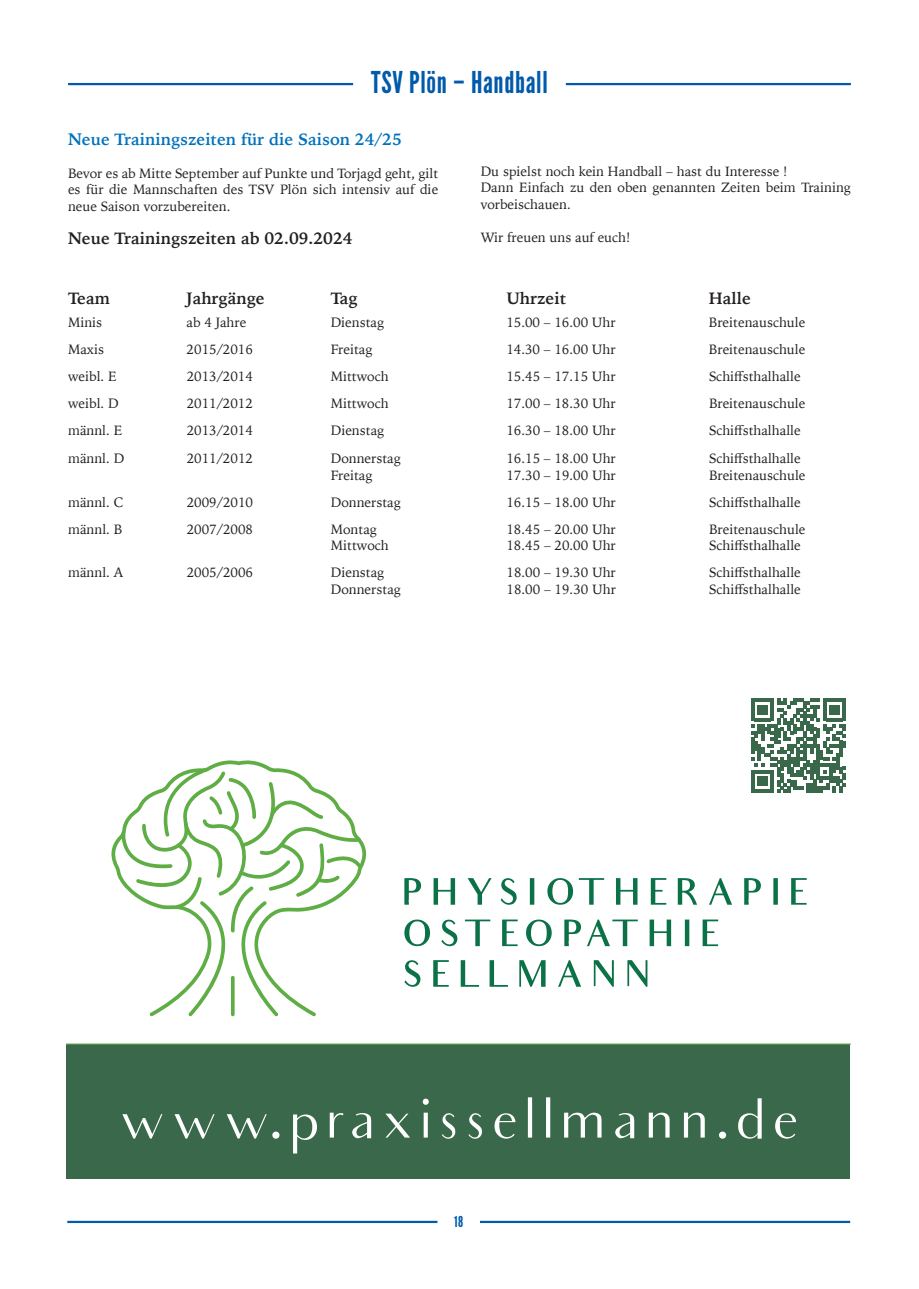
<style>
.page{position:relative;width:919px;height:1289px;background:#fff}
.page>*{position:absolute;margin:0;border:0;box-sizing:border-box;transform-origin:0 0}
.t1{font:65.25px "Audrey";color:#fff}
.t2{font:30px "League Gothic";letter-spacing:.025em;color:#015aaa}
.t3{font:700 16.5px "Iowan Old Style";color:#231f20}
.t4{font:700 16.5px "Iowan Old Style";color:#0072bc}
.t5{font:15px "League Gothic";color:#015aaa}
.t6{font:13.5px/16.5px "Iowan Old Style";color:#231f20;text-align:justify}
</style>
<div class="page">
<hr style="left:68px;top:83px;width:285px;height:2px;background:#015aaa">
<hr style="left:566px;top:83px;width:284px;height:2px;background:#015aaa">
<hr style="left:67px;top:1220px;width:370px;height:2px;background:#015aaa">
<hr style="left:480px;top:1220px;width:370px;height:2px;background:#015aaa">
<div style="left:66px;top:1043px;width:784px;height:135px;background:#39684b"></div>
<svg style="left:111px;top:760px;width:256px;height:121px"></svg>
<svg style="left:120px;top:767px;width:241px;height:249px"></svg>
<hr style="left:231px;top:975px;width:3px;height:41px;background:#5fad45;border-radius:2px">
<svg style="left:404px;top:919px;width:26px;height:27px"></svg>
<svg style="left:441px;top:919px;width:16px;height:27px"></svg>
<svg style="left:465px;top:919px;width:25px;height:27px"></svg>
<svg style="left:502px;top:919px;width:15px;height:27px"></svg>
<svg style="left:526px;top:919px;width:25px;height:27px"></svg>
<svg style="left:564px;top:919px;width:17px;height:27px"></svg>
<svg style="left:587px;top:919px;width:50px;height:27px"></svg>
<svg style="left:649px;top:919px;width:22px;height:27px"></svg>
<svg style="left:684px;top:919px;width:5px;height:27px"></svg>
<svg style="left:702px;top:919px;width:16px;height:27px"></svg>
<svg style="left:404px;top:960px;width:16px;height:27px"></svg>
<svg style="left:433px;top:960px;width:16px;height:26px"></svg>
<svg style="left:460px;top:960px;width:19px;height:26px"></svg>
<svg style="left:489px;top:960px;width:19px;height:26px"></svg>
<svg style="left:519px;top:960px;width:26px;height:26px"></svg>
<svg style="left:558px;top:960px;width:23px;height:26px"></svg>
<svg style="left:593px;top:960px;width:20px;height:26px"></svg>
<svg style="left:627px;top:960px;width:20px;height:26px"></svg>
<svg style="left:404px;top:878px;width:17px;height:26px"></svg>
<svg style="left:433px;top:878px;width:22px;height:26px"></svg>
<svg style="left:467px;top:878px;width:24px;height:26px"></svg>
<svg style="left:500px;top:878px;width:16px;height:27px"></svg>
<svg style="left:530px;top:878px;width:4px;height:26px"></svg>
<svg style="left:547px;top:878px;width:57px;height:26px"></svg>
<svg style="left:616px;top:878px;width:21px;height:26px"></svg>
<svg style="left:650px;top:878px;width:16px;height:26px"></svg>
<svg style="left:677px;top:878px;width:20px;height:26px"></svg>
<svg style="left:709px;top:878px;width:23px;height:26px"></svg>
<svg style="left:744px;top:878px;width:16px;height:26px"></svg>
<svg style="left:773px;top:878px;width:4px;height:26px"></svg>
<svg style="left:791px;top:878px;width:15px;height:26px"></svg>
<svg style="left:751px;top:698px;width:94px;height:94px"></svg>
<h2 class="t2" style="left:371px;top:64px;width:178px">TSV Plön – Handball</h2>
<p class="t4" style="left:68px;top:124px;width:335px">Neue Trainingszeiten für die Saison 24/25</p>
<p class="t6" style="left:68px;top:164px;width:371px">Bevor es ab Mitte September auf Punkte und Torjagd geht, gilt es für die Mannschaften des TSV Plön sich intensiv auf die neue Saison vorzubereiten.</p>
<p class="t3" style="left:68px;top:223px;width:286px">Neue Trainingszeiten ab 02.09.2024</p>
<p class="t6" style="left:480px;top:162px;width:371px;text-align:left">Du spielst noch kein Handball – hast du Interesse !<br>Dann Einfach zu den oben genannten Zeiten beim Training vorbeischauen.</p>
<p class="t6" style="left:480px;top:228px;width:151px">Wir freuen uns auf euch!</p>
<p class="t3" style="left:68px;top:283px;width:43px">Team</p>
<p class="t3" style="left:187px;top:283px;width:80px">Jahrgänge</p>
<p class="t3" style="left:331px;top:283px;width:29px">Tag</p>
<p class="t3" style="left:506px;top:283px;width:61px">Uhrzeit</p>
<p class="t3" style="left:709px;top:283px;width:43px">Halle</p>
<p class="t6" style="left:68px;top:313px;width:36px">Minis</p>
<p class="t6" style="left:187px;top:313px;width:61px">ab 4 Jahre</p>
<p class="t6" style="left:331px;top:313px;width:55px">Dienstag</p>
<p class="t6" style="left:506px;top:313px;width:111px">15.00 – 16.00 Uhr</p>
<p class="t6" style="left:709px;top:313px;width:98px">Breitenauschule</p>
<p class="t6" style="left:68px;top:340px;width:37px">Maxis</p>
<p class="t6" style="left:187px;top:340px;width:68px">2015/2016</p>
<p class="t6" style="left:331px;top:340px;width:43px">Freitag</p>
<p class="t6" style="left:506px;top:340px;width:111px">14.30 – 16.00 Uhr</p>
<p class="t6" style="left:709px;top:340px;width:98px">Breitenauschule</p>
<p class="t6" style="left:68px;top:367px;width:50px">weibl. E</p>
<p class="t6" style="left:187px;top:367px;width:68px">2013/2014</p>
<p class="t6" style="left:331px;top:367px;width:59px">Mittwoch</p>
<p class="t6" style="left:506px;top:367px;width:111px">15.45 – 17.15 Uhr</p>
<p class="t6" style="left:709px;top:367px;width:93px">Schiffsthalhalle</p>
<p class="t6" style="left:68px;top:394px;width:52px">weibl. D</p>
<p class="t6" style="left:187px;top:394px;width:68px">2011/2012</p>
<p class="t6" style="left:331px;top:394px;width:59px">Mittwoch</p>
<p class="t6" style="left:506px;top:394px;width:111px">17.00 – 18.30 Uhr</p>
<p class="t6" style="left:709px;top:394px;width:98px">Breitenauschule</p>
<p class="t6" style="left:68px;top:421px;width:56px">männl. E</p>
<p class="t6" style="left:187px;top:421px;width:68px">2013/2014</p>
<p class="t6" style="left:331px;top:421px;width:55px">Dienstag</p>
<p class="t6" style="left:506px;top:421px;width:111px">16.30 – 18.00 Uhr</p>
<p class="t6" style="left:709px;top:421px;width:93px">Schiffsthalhalle</p>
<p class="t6" style="left:68px;top:450px;width:58px">männl. D</p>
<p class="t6" style="left:187px;top:450px;width:68px">2011/2012</p>
<p class="t6" style="left:331px;top:450px;width:71px">Donnerstag</p>
<p class="t6" style="left:506px;top:450px;width:111px">16.15 – 18.00 Uhr</p>
<p class="t6" style="left:709px;top:450px;width:93px">Schiffsthalhalle</p>
<p class="t6" style="left:331px;top:466px;width:43px">Freitag</p>
<p class="t6" style="left:506px;top:466px;width:111px">17.30 – 19.00 Uhr</p>
<p class="t6" style="left:709px;top:466px;width:98px">Breitenauschule</p>
<p class="t6" style="left:68px;top:493px;width:57px">männl. C</p>
<p class="t6" style="left:187px;top:493px;width:68px">2009/2010</p>
<p class="t6" style="left:331px;top:493px;width:71px">Donnerstag</p>
<p class="t6" style="left:506px;top:493px;width:111px">16.15 – 18.00 Uhr</p>
<p class="t6" style="left:709px;top:493px;width:93px">Schiffsthalhalle</p>
<p class="t6" style="left:68px;top:520px;width:55px">männl. B</p>
<p class="t6" style="left:187px;top:520px;width:68px">2007/2008</p>
<p class="t6" style="left:331px;top:520px;width:47px">Montag</p>
<p class="t6" style="left:506px;top:520px;width:111px">18.45 – 20.00 Uhr</p>
<p class="t6" style="left:709px;top:520px;width:98px">Breitenauschule</p>
<p class="t6" style="left:331px;top:537px;width:59px">Mittwoch</p>
<p class="t6" style="left:506px;top:537px;width:111px">18.45 – 20.00 Uhr</p>
<p class="t6" style="left:709px;top:537px;width:93px">Schiffsthalhalle</p>
<p class="t6" style="left:68px;top:564px;width:57px">männl. A</p>
<p class="t6" style="left:187px;top:564px;width:68px">2005/2006</p>
<p class="t6" style="left:331px;top:564px;width:55px">Dienstag</p>
<p class="t6" style="left:506px;top:564px;width:111px">18.00 – 19.30 Uhr</p>
<p class="t6" style="left:709px;top:564px;width:93px">Schiffsthalhalle</p>
<p class="t6" style="left:331px;top:580px;width:71px">Donnerstag</p>
<p class="t6" style="left:506px;top:580px;width:111px">18.00 – 19.30 Uhr</p>
<p class="t6" style="left:709px;top:580px;width:93px">Schiffsthalhalle</p>
<h1 class="t1" style="left:116px;top:1080px;width:687px">www.praxissellmann.de</h1>
<p class="t5" style="left:454px;top:1212px;width:10px">18</p>
</div>
